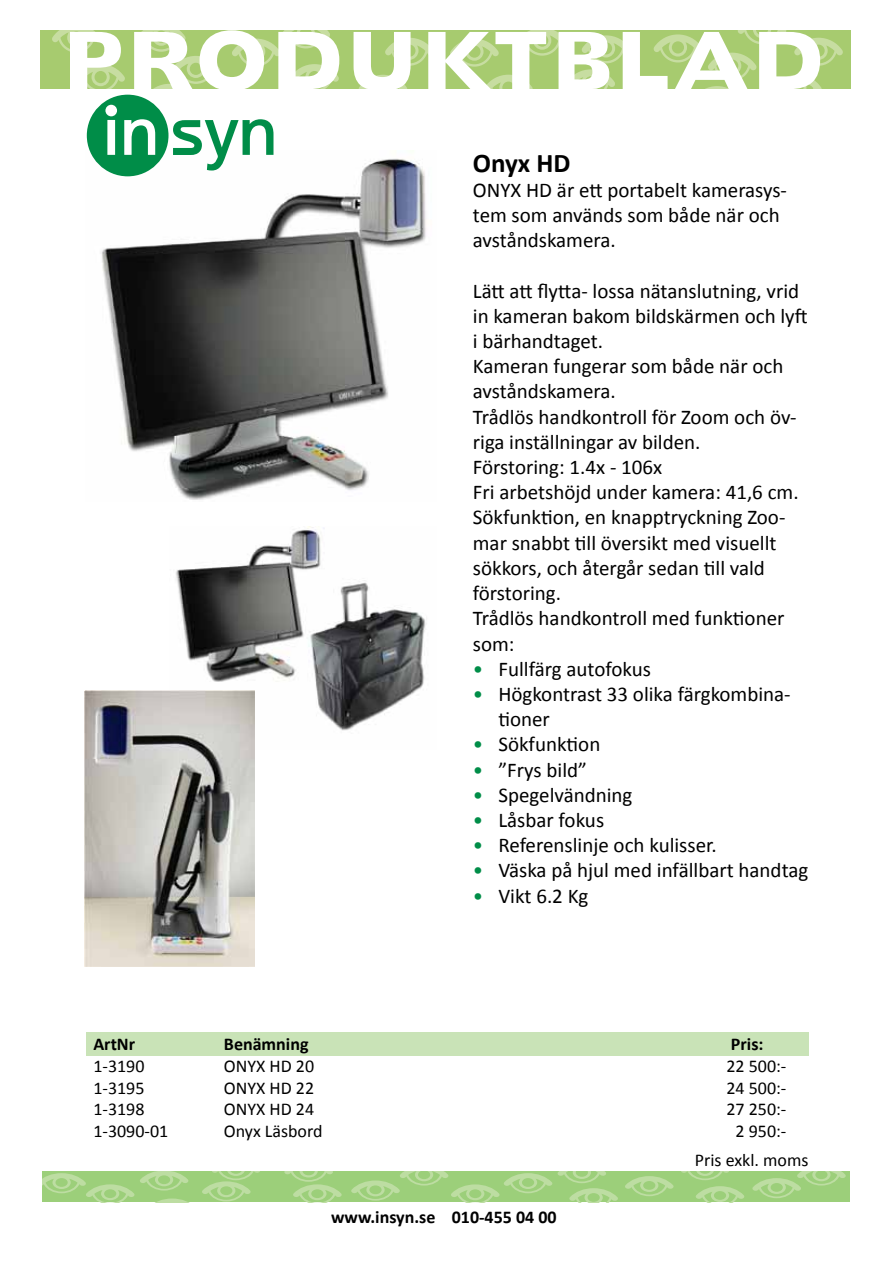
<style>
.page{position:relative;width:893px;height:1263px;background:#fff}
.page>*{position:absolute;margin:0;border:0;box-sizing:border-box;transform-origin:0 0}
.t1{font:700 27px "Calibri";color:#000}
.t2{font:21px/25.2px "Calibri";color:#000}
.t3{font:18px/29.4px "Calibri";color:#000}
.t4{font:700 18px "Calibri";color:#000}
.s1{color:#008d48}
</style>
<div class="page">
<div style="left:40px;top:30px;width:810px;height:59px;background:#a7cb6f"></div>
<svg style="left:52px;top:30px;width:73px;height:59px"></svg>
<svg style="left:134px;top:30px;width:205px;height:59px"></svg>
<svg style="left:354px;top:30px;width:489px;height:59px"></svg>
<div style="left:43px;top:1171px;width:807px;height:31px;background:#9ccf7a"></div>
<svg style="left:284px;top:1171px;width:58px;height:31px"></svg>
<svg style="left:351px;top:1171px;width:267px;height:31px"></svg>
<svg style="left:681px;top:1171px;width:48px;height:9px"></svg>
<svg style="left:625px;top:1176px;width:49px;height:20px"></svg>
<svg style="left:696px;top:1186px;width:48px;height:16px"></svg>
<svg style="left:752px;top:1171px;width:94px;height:27px"></svg>
<svg style="left:43px;top:1171px;width:217px;height:31px"></svg>
<div style="left:86px;top:1033px;width:723px;height:23px;background:#c9e3b7"></div>
<img style="left:176px;top:526px;width:251px;height:224px">
<img style="left:84px;top:690px;width:170px;height:277px">
<img style="left:101px;top:150px;width:325px;height:350px">
<svg style="left:87px;top:95px;width:186px;height:81px"></svg>
<p class="t1" style="left:473px;top:146px;width:99px">Onyx HD</p>
<p class="t2" style="left:473px;top:176px;width:316px">ONYX HD är ett portabelt kamerasys&shy;tem som används som både när och avståndskamera.</p>
<p class="t2" style="left:473px;top:277px;width:336px">Lätt att flytta- lossa nätanslutning, vrid in kameran bakom bildskärmen och lyft i bärhandtaget.<br>Kameran fungerar som både när och avståndskamera.<br>Trådlös handkontroll för Zoom och öv&shy;riga inställningar av bilden.<br>Förstoring: 1.4x - 106x<br>Fri arbetshöjd under kamera: 41,6 cm.<br>Sökfunktion, en knapptryckning Zoo&shy;mar snabbt till översikt med visuellt sökkors, och återgår sedan till vald förstoring.<br>Trådlös handkontroll med funktioner som:</p>
<p class="t2" style="left:473px;top:655px;width:180px"><span class="s1">•</span> Fullfärg autofokus</p>
<p class="t2" style="left:498px;top:680px;width:294px;text-indent:-26px"><span class="s1">•</span> Högkontrast 33 olika färgkombina&shy;tioner</p>
<p class="t2" style="left:473px;top:731px;width:129px"><span class="s1">•</span> Sökfunktion</p>
<p class="t2" style="left:473px;top:756px;width:116px"><span class="s1">•</span> ”Frys bild”</p>
<p class="t2" style="left:473px;top:781px;width:161px"><span class="s1">•</span> Spegelvändning</p>
<p class="t2" style="left:473px;top:806px;width:133px"><span class="s1">•</span> Låsbar fokus</p>
<p class="t2" style="left:473px;top:831px;width:245px"><span class="s1">•</span> Referenslinje och kulisser.</p>
<p class="t2" style="left:473px;top:857px;width:337px"><span class="s1">•</span> Väska på hjul med infällbart handtag</p>
<p class="t2" style="left:473px;top:882px;width:117px"><span class="s1">•</span> Vikt 6.2 Kg</p>
<p class="t4" style="left:93px;top:1033px;width:43px">ArtNr</p>
<p class="t4" style="left:224px;top:1033px;width:86px">Benämning</p>
<p class="t4" style="left:731px;top:1033px;width:34px">Pris:</p>
<p class="t3" style="left:93px;top:1050px;width:53px">1-3190</p>
<p class="t3" style="left:224px;top:1050px;width:92px">ONYX HD 20</p>
<p class="t3" style="left:726px;top:1050px;width:62px">22 500:-</p>
<p class="t3" style="left:93px;top:1072px;width:53px">1-3195</p>
<p class="t3" style="left:224px;top:1072px;width:92px">ONYX HD 22</p>
<p class="t3" style="left:726px;top:1072px;width:62px">24 500:-</p>
<p class="t3" style="left:93px;top:1094px;width:53px">1-3198</p>
<p class="t3" style="left:224px;top:1094px;width:92px">ONYX HD 24</p>
<p class="t3" style="left:726px;top:1094px;width:62px">27 250:-</p>
<p class="t3" style="left:93px;top:1115px;width:76px">1-3090-01</p>
<p class="t3" style="left:224px;top:1115px;width:100px">Onyx Läsbord</p>
<p class="t3" style="left:695px;top:1115px;width:115px;text-indent:41px">2 950:-<br>Pris exkl. moms</p>
<p class="t4" style="left:331px;top:1206px;width:227px">www.insyn.se 010-455 04 00</p>
</div>
